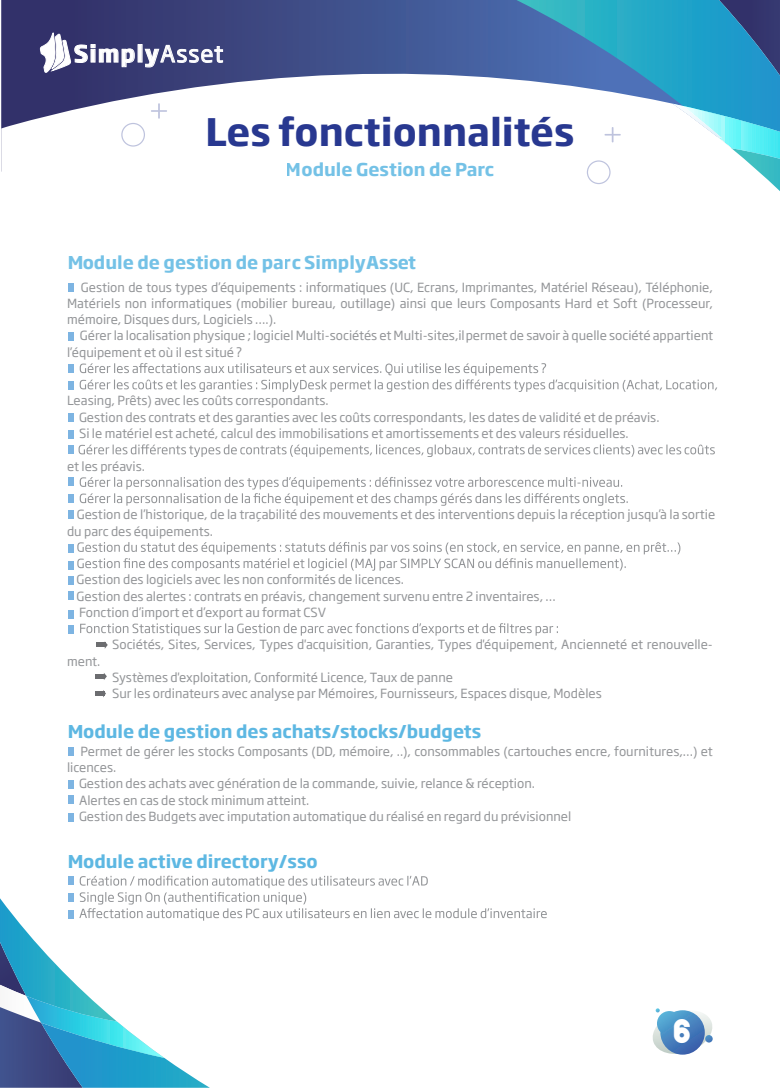
<style>
.page{position:relative;width:780px;height:1088px;background:#fff}
.page>*{position:absolute;margin:0;border:0;box-sizing:border-box;transform-origin:0 0}
.t1{font:700 37.5px "Soho Gothic Pro";color:#283890}
.t2{font:36px "Hestia Flame";color:#fff}
.t3{font:700 22.62px "Soho Gothic Pro";letter-spacing:.05em;color:#fff}
.t4{font:700 17.5px "Soho Gothic Pro";color:#1899d6}
.t5{font:12.5px/16.2px "Soho Gothic Pro";color:#939598}
.s1{font-weight:400}
</style>
<div class="page">
<svg style="left:768px;top:180px;width:12px;height:11px"></svg>
<svg style="left:722px;top:0;width:58px;height:104px;background:#2771a6"></svg>
<svg style="left:1px;top:0;width:721px;height:57px;background:#386397"></svg>
<svg style="left:1px;top:57px;width:730px;height:127px"></svg>
<div style="left:586px;top:160px;width:24px;height:24px;border:1px solid #283890;border-radius:50%"></div>
<svg style="left:604px;top:127px;width:16px;height:15px"></svg>
<div style="left:121px;top:123px;width:24px;height:24px;border:1px solid #283890;border-radius:50%"></div>
<svg style="left:151px;top:103px;width:16px;height:16px"></svg>
<svg style="left:80px;top:363px;width:637px;height:29px"></svg>
<svg style="left:79px;top:444px;width:635px;height:13px"></svg>
<svg style="left:80px;top:477px;width:547px;height:29px"></svg>
<svg style="left:77px;top:542px;width:603px;height:29px"></svg>
<div style="left:68px;top:283px;width:6px;height:9px;background:#7db4e2"></div>
<div style="left:68px;top:332px;width:6px;height:8px;background:#7db4e2"></div>
<div style="left:68px;top:364px;width:6px;height:9px;background:#7db4e2"></div>
<div style="left:68px;top:381px;width:6px;height:8px;background:#7db4e2"></div>
<div style="left:68px;top:413px;width:6px;height:8px;background:#7db4e2"></div>
<div style="left:68px;top:430px;width:6px;height:8px;background:#7db4e2"></div>
<div style="left:68px;top:445px;width:6px;height:9px;background:#7db4e2"></div>
<div style="left:68px;top:477px;width:6px;height:9px;background:#7db4e2"></div>
<div style="left:68px;top:494px;width:6px;height:8px;background:#7db4e2"></div>
<div style="left:68px;top:510px;width:6px;height:9px;background:#7db4e2"></div>
<div style="left:68px;top:544px;width:6px;height:9px;background:#7db4e2"></div>
<div style="left:68px;top:561px;width:6px;height:8px;background:#7db4e2"></div>
<div style="left:68px;top:576px;width:6px;height:9px;background:#7db4e2"></div>
<div style="left:68px;top:591px;width:6px;height:9px;background:#7db4e2"></div>
<div style="left:68px;top:610px;width:6px;height:8px;background:#7db4e2"></div>
<div style="left:68px;top:625px;width:6px;height:8px;background:#7db4e2"></div>
<svg style="left:80px;top:623px;width:478px;height:26px"></svg>
<svg style="left:96px;top:673px;width:11px;height:7px"></svg>
<div style="left:95px;top:691px;width:9px;height:5px;background:#6c6d70"></div>
<div style="left:68px;top:748px;width:6px;height:8px;background:#7db4e2"></div>
<div style="left:68px;top:780px;width:6px;height:8px;background:#7db4e2"></div>
<div style="left:68px;top:795px;width:6px;height:9px;background:#7db4e2"></div>
<div style="left:68px;top:813px;width:6px;height:9px;background:#7db4e2"></div>
<svg style="left:652px;top:1008px;width:61px;height:47px"></svg>
<svg style="left:0;top:876px;width:546px;height:212px"></svg>
<svg style="left:26px;top:996px;width:138px;height:62px"></svg>
<svg style="left:145px;top:45px;width:78px;height:22px;background:#676b96"></svg>
<svg style="left:40px;top:32px;width:95px;height:41px"></svg>
<svg style="left:672px;top:104px;width:108px;height:76px"></svg>
<h3 class="t3" style="left:74px;top:36px;width:151px">Simply<span class="s1">Asset</span></h3>
<h1 class="t1" style="left:205px;top:102px;width:370px">Les fonctionnalités</h1>
<h3 class="t4" style="left:286px;top:156px;width:210px">Module Gestion de Parc</h3>
<h3 class="t4" style="left:67px;top:248px;width:351px">Module de gestion de parc SimplyAsset</h3>
<p class="t5" style="left:67px;top:278px;width:647px;text-align:justify;text-indent:14px">Gestion de tous types d’équipements : informatiques (UC, Ecrans, Imprimantes, Matériel Réseau), Téléphonie, Matériels non informatiques (mobilier bureau, outillage) ainsi que leurs Composants Hard et Soft (Processeur, mémoire, Disques durs, Logiciels ….).</p>
<p class="t5" style="left:67px;top:327px;width:647px;text-indent:13px">Gérer la localisation physique ; logiciel Multi-sociétés et Multi-sites,ilpermet de savoir à quelle société appartient l’équipement et où il est situé ?</p>
<p class="t5" style="left:79px;top:392px;width:582px;text-indent:-12px">Leasing, Prêts) avec les coûts correspondants.<br>Gestion des contrats et des garanties avec les coûts correspondants, les dates de validité et de préavis.<br>Si le matériel est acheté, calcul des immobilisations et amortissements et des valeurs résiduelles.</p>
<p class="t5" style="left:67px;top:457px;width:79px">et les préavis.</p>
<p class="t5" style="left:67px;top:506px;width:649px;text-indent:10px">Gestion de l’historique, de la traçabilité des mouvements et des interventions depuis la réception jusqu’à la sortie du parc des équipements.</p>
<p class="t5" style="left:77px;top:571px;width:480px">Gestion des logiciels avec les non conformités de licences.<br>Gestion des alertes : contrats en préavis, changement survenu entre 2 inventaires, …<br>Fonction d’import et d’export au format CSV</p>
<p class="t5" style="left:112px;top:636px;width:602px">Sociétés, Sites, Services, Types d'acquisition, Garanties, Types d'équipement, Ancienneté et renouvelle-</p>
<p class="t5" style="left:67px;top:652px;width:35px">ment.</p>
<p class="t5" style="left:112px;top:668px;width:491px">Systèmes d'exploitation, Conformité Licence, Taux de panne<br>Sur les ordinateurs avec analyse par Mémoires, Fournisseurs, Espaces disque, Modèles</p>
<h3 class="t4" style="left:67px;top:717px;width:415px">Module de gestion des achats/stocks/budgets</h3>
<p class="t5" style="left:81px;top:742px;width:634px">Permet de gérer les stocks Composants (DD, mémoire, ..), consommables (cartouches encre, fournitures,…) et</p>
<p class="t5" style="left:67px;top:759px;width:51px">licences.</p>
<p class="t5" style="left:79px;top:775px;width:457px">Gestion des achats avec génération de la commande, suivie, relance &amp; réception.</p>
<p class="t5" style="left:79px;top:791px;width:232px">Alertes en cas de stock minimum atteint.</p>
<p class="t5" style="left:79px;top:807px;width:493px">Gestion des Budgets avec imputation automatique du réalisé en regard du prévisionnel</p>
<h3 class="t4" style="left:67px;top:847px;width:252px">Module active directory/sso</h3>
<h2 class="t2" style="left:673px;top:1008px;width:20px">6</h2>
</div>
